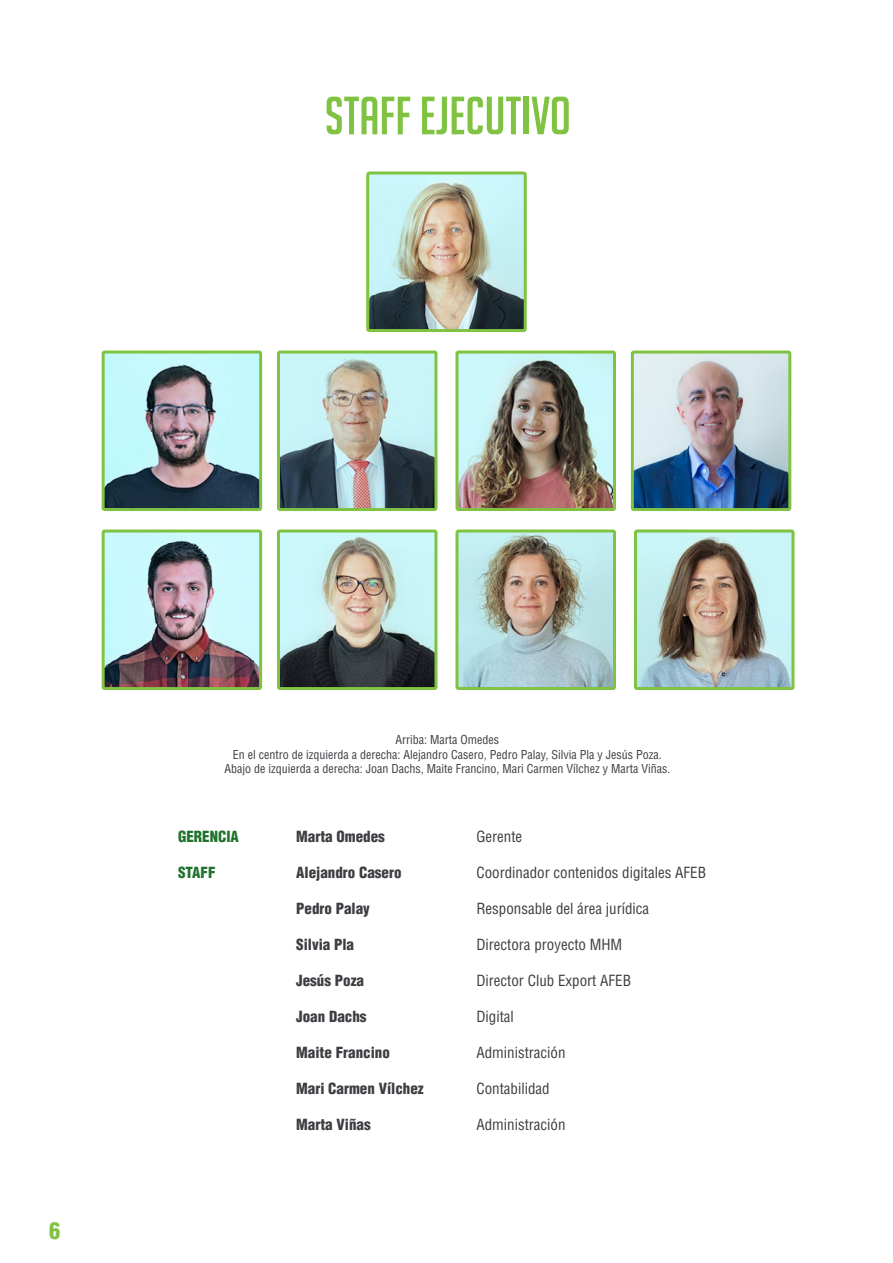
<style>
.page{position:relative;width:893px;height:1263px;background:#fff}
.page>*{position:absolute;margin:0;border:0;box-sizing:border-box;transform-origin:0 0}
.t1{font:52.5px "Big Noodle Titling";color:#80c342}
.t2{font:900 condensed 22.5px "Helvetica";color:#80c342}
.t3{font:condensed 15px "Helvetica";color:#3c3e42}
.t4{font:900 condensed 15px "Helvetica";color:#3c3e42}
.t5{font:900 condensed 15px "Helvetica";color:#1f732d}
.t6{font:condensed 12px/14.4px "Helvetica";color:#3c3e42;text-align:center}
</style>
<div class="page">
<img style="left:370px;top:175px;width:153px;height:153px">
<div style="left:366px;top:171px;width:161px;height:161px;border:3px solid #80c342;border-radius:2px"></div>
<img style="left:635px;top:354px;width:152px;height:153px">
<div style="left:631px;top:350px;width:160px;height:161px;border:3px solid #80c342;border-radius:2px"></div>
<img style="left:459px;top:354px;width:153px;height:153px">
<div style="left:455px;top:350px;width:161px;height:161px;border:3px solid #80c342;border-radius:2px"></div>
<img style="left:106px;top:354px;width:152px;height:153px">
<div style="left:102px;top:350px;width:160px;height:161px;border:3px solid #80c342;border-radius:2px"></div>
<img style="left:281px;top:354px;width:152px;height:153px">
<div style="left:277px;top:350px;width:160px;height:161px;border:3px solid #80c342;border-radius:2px"></div>
<img style="left:106px;top:533px;width:152px;height:153px">
<div style="left:102px;top:529px;width:160px;height:161px;border:3px solid #80c342;border-radius:2px"></div>
<img style="left:281px;top:533px;width:152px;height:153px">
<div style="left:277px;top:529px;width:160px;height:161px;border:3px solid #80c342;border-radius:2px"></div>
<img style="left:459px;top:533px;width:153px;height:153px">
<div style="left:455px;top:529px;width:161px;height:161px;border:3px solid #80c342;border-radius:2px"></div>
<img style="left:638px;top:533px;width:152px;height:153px">
<div style="left:634px;top:529px;width:160px;height:161px;border:3px solid #80c342;border-radius:2px"></div>
<h1 class="t1" style="left:325px;top:87px;width:248px">STAFF EJECUTIVO</h1>
<h2 class="t2" style="left:49px;top:1216px;width:13px">6</h2>
<p class="t6" style="left:224px;top:733px;width:447px">Arriba: Marta Omedes<br>En el centro de izquierda a derecha: Alejandro Casero, Pedro Palay, Silvia Pla y Jesús Poza.<br>Abajo de izquierda a derecha: Joan Dachs, Maite Francino, Mari Carmen Vílchez y Marta Viñas.</p>
<p class="t5" style="left:178px;top:827px;width:62px">GERENCIA</p>
<p class="t5" style="left:178px;top:863px;width:39px">STAFF</p>
<p class="t4" style="left:296px;top:827px;width:90px">Marta Omedes</p>
<p class="t4" style="left:296px;top:863px;width:107px">Alejandro Casero</p>
<p class="t4" style="left:296px;top:899px;width:75px">Pedro Palay</p>
<p class="t4" style="left:296px;top:935px;width:59px">Silvia Pla</p>
<p class="t4" style="left:296px;top:971px;width:69px">Jesús Poza</p>
<p class="t4" style="left:296px;top:1007px;width:72px">Joan Dachs</p>
<p class="t4" style="left:296px;top:1043px;width:95px">Maite Francino</p>
<p class="t4" style="left:296px;top:1079px;width:129px">Mari Carmen Vílchez</p>
<p class="t4" style="left:296px;top:1115px;width:76px">Marta Viñas</p>
<p class="t3" style="left:476px;top:827px;width:47px">Gerente</p>
<p class="t3" style="left:476px;top:863px;width:231px">Coordinador contenidos digitales AFEB</p>
<p class="t3" style="left:476px;top:899px;width:174px">Responsable del área jurídica</p>
<p class="t3" style="left:476px;top:935px;width:147px">Directora proyecto MHM</p>
<p class="t3" style="left:476px;top:971px;width:156px">Director Club Export AFEB</p>
<p class="t3" style="left:476px;top:1007px;width:39px">Digital</p>
<p class="t3" style="left:476px;top:1043px;width:91px">Administración</p>
<p class="t3" style="left:476px;top:1079px;width:75px">Contabilidad</p>
<p class="t3" style="left:476px;top:1115px;width:91px">Administración</p>
</div>
